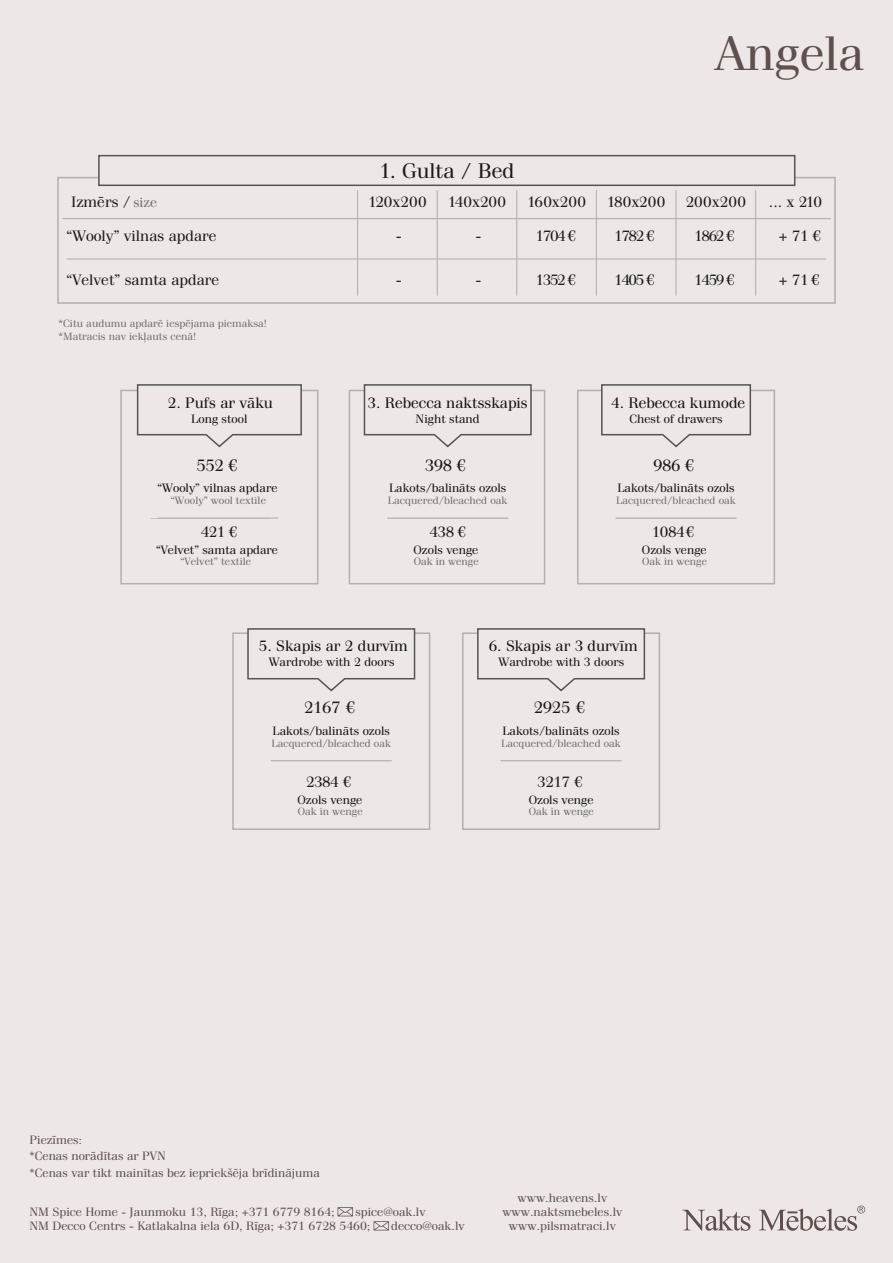
<style>
.page{position:relative;width:893px;height:1263px;background:#ede8e7}
.page>*{position:absolute;margin:0;border:0;box-sizing:border-box;transform-origin:0 0}
.t1{font:48px "Waldorf TL Pro";color:#60504d}
.t2{font:21px "Waldorf TL Pro";color:#1c1b1a}
.t3{font:16.5px "Waldorf TL Pro";letter-spacing:-.025em;color:#1c1b1a}
.t4{font:15px "Waldorf TL Pro";color:#1c1b1a}
.t5{font:15px "Waldorf TL Pro";color:#151311}
.t6{font:12px/16.2px "Waldorf TL Pro";color:#60504d;text-align:center}
.t7{font:12px "Waldorf TL Pro";color:#151311}
.t8{font:10.5px/13.4px "Waldorf TL Pro";color:#716f70}
.s1{font-size:13.5px;color:#716f70}
</style>
<div class="page">
<div style="left:57px;top:177px;width:779px;height:127px;border:2px solid #b5b2b1"></div>
<div style="left:98px;top:155px;width:697px;height:31px;background:#ede8e7;border:2px solid #535454"></div>
<hr style="left:63px;top:218px;width:768px;height:1px;background:#b5b2b1">
<hr style="left:755px;top:190px;width:1px;height:106px;background:#b5b2b1">
<hr style="left:675px;top:190px;width:2px;height:106px;background:#b5b2b1">
<hr style="left:437px;top:190px;width:1px;height:106px;background:#b5b2b1">
<hr style="left:357px;top:190px;width:1px;height:106px;background:#b5b2b1">
<hr style="left:596px;top:190px;width:1px;height:106px;background:#b5b2b1">
<hr style="left:516px;top:190px;width:1px;height:106px;background:#b5b2b1">
<div style="left:349px;top:390px;width:196px;height:194px;border:2px solid #b3b0af"></div>
<svg style="left:363px;top:384px;width:169px;height:64px"></svg>
<hr style="left:387px;top:517px;width:121px;height:2px;background:#b5b2b1">
<div style="left:232px;top:632px;width:198px;height:198px;border:2px solid #b3b0af"></div>
<svg style="left:247px;top:628px;width:169px;height:64px"></svg>
<hr style="left:271px;top:760px;width:121px;height:1px;background:#b5b2b1">
<div style="left:462px;top:632px;width:198px;height:198px;border:2px solid #b3b0af"></div>
<svg style="left:476px;top:628px;width:170px;height:64px"></svg>
<hr style="left:501px;top:760px;width:120px;height:1px;background:#b5b2b1">
<div style="left:577px;top:390px;width:198px;height:194px;border:2px solid #b3b0af"></div>
<svg style="left:600px;top:384px;width:152px;height:64px"></svg>
<hr style="left:616px;top:517px;width:120px;height:2px;background:#b5b2b1">
<div style="left:120px;top:390px;width:198px;height:194px;border:2px solid #b3b0af"></div>
<svg style="left:136px;top:384px;width:167px;height:64px"></svg>
<hr style="left:158px;top:517px;width:120px;height:2px;background:#b5b2b1">
<hr style="left:67px;top:258px;width:759px;height:2px;background:#b5b2b1">
<svg style="left:338px;top:1207px;width:15px;height:9px"></svg>
<svg style="left:374px;top:1221px;width:15px;height:9px"></svg>
<svg style="left:682px;top:1205px;width:183px;height:26px"></svg>
<p class="t4" style="left:71px;top:193px;width:87px">Izmērs / <span class="s1">size</span></p>
<p class="t4" style="left:67px;top:227px;width:151px">“Wooly” vilnas apdare</p>
<h1 class="t1" style="left:715px;top:26px;width:151px">Angela</h1>
<h2 class="t2" style="left:379px;top:158px;width:137px">1. Gulta / Bed</h2>
<p class="t4" style="left:368px;top:193px;width:60px">120x200</p>
<p class="t4" style="left:396px;top:227px;width:8px">-</p>
<p class="t4" style="left:448px;top:193px;width:60px">140x200</p>
<p class="t4" style="left:475px;top:227px;width:8px">-</p>
<p class="t4" style="left:527px;top:193px;width:60px">160x200</p>
<p class="t4" style="left:607px;top:193px;width:60px">180x200</p>
<p class="t4" style="left:686px;top:193px;width:62px">200x200</p>
<p class="t4" style="left:769px;top:193px;width:55px">... x 210</p>
<p class="t4" style="left:536px;top:227px;width:42px">1704 €</p>
<p class="t4" style="left:614px;top:227px;width:42px">1782 €</p>
<p class="t4" style="left:694px;top:227px;width:42px">1862 €</p>
<p class="t4" style="left:779px;top:227px;width:44px">+ 71 €</p>
<p class="t4" style="left:67px;top:271px;width:154px">“Velvet” samta apdare</p>
<p class="t4" style="left:396px;top:271px;width:8px">-</p>
<p class="t4" style="left:475px;top:271px;width:8px">-</p>
<p class="t4" style="left:536px;top:271px;width:42px">1352 €</p>
<p class="t4" style="left:614px;top:271px;width:42px">1405 €</p>
<p class="t4" style="left:694px;top:271px;width:42px">1459 €</p>
<p class="t4" style="left:779px;top:271px;width:42px">+ 71 €</p>
<p class="t8" style="left:59px;top:316px;width:210px">*Citu audumu apdarē iespējama piemaksa! *Matracis nav iekļauts cenā!</p>
<p class="t5" style="left:168px;top:394px;width:107px">2. Pufs ar vāku</p>
<p class="t7" style="left:191px;top:412px;width:58px">Long stool</p>
<p class="t5" style="left:368px;top:394px;width:162px">3. Rebecca naktsskapis</p>
<p class="t7" style="left:416px;top:412px;width:66px">Night stand</p>
<p class="t5" style="left:611px;top:394px;width:136px">4. Rebecca kumode</p>
<p class="t7" style="left:629px;top:412px;width:95px">Chest of drawers</p>
<h3 class="t3" style="left:197px;top:455px;width:42px">552 €</h3>
<p class="t8" style="left:171px;top:494px;width:97px">“Wooly” wool textile</p>
<p class="t7" style="left:158px;top:481px;width:121px">“Wooly” vilnas apdare</p>
<h3 class="t3" style="left:425px;top:455px;width:42px">398 €</h3>
<h3 class="t3" style="left:653px;top:455px;width:42px">986 €</h3>
<p class="t7" style="left:389px;top:481px;width:119px">Lakots/balināts ozols</p>
<p class="t7" style="left:617px;top:481px;width:119px">Lakots/balināts ozols</p>
<p class="t8" style="left:388px;top:494px;width:121px">Lacquered/bleached oak</p>
<p class="t8" style="left:616px;top:494px;width:121px">Lacquered/bleached oak</p>
<p class="t4" style="left:201px;top:523px;width:38px">421 €</p>
<p class="t8" style="left:180px;top:554px;width:72px">“Velvet” textile</p>
<p class="t7" style="left:156px;top:543px;width:124px">“Velvet” samta apdare</p>
<p class="t4" style="left:430px;top:523px;width:38px">438 €</p>
<p class="t7" style="left:414px;top:543px;width:66px">Ozols venge</p>
<p class="t8" style="left:414px;top:554px;width:67px">Oak in wenge</p>
<p class="t4" style="left:652px;top:523px;width:44px">1084€</p>
<p class="t7" style="left:642px;top:543px;width:66px">Ozols venge</p>
<p class="t8" style="left:642px;top:554px;width:67px">Oak in wenge</p>
<p class="t5" style="left:259px;top:637px;width:151px">5. Skapis ar 2 durvīm</p>
<p class="t7" style="left:269px;top:654px;width:127px">Wardrobe with 2 doors</p>
<p class="t5" style="left:489px;top:637px;width:151px">6. Skapis ar 3 durvīm</p>
<p class="t7" style="left:499px;top:654px;width:127px">Wardrobe with 3 doors</p>
<h3 class="t3" style="left:304px;top:698px;width:53px">2167 €</h3>
<p class="t8" style="left:271px;top:737px;width:121px">Lacquered/bleached oak</p>
<p class="t7" style="left:273px;top:724px;width:119px">Lakots/balināts ozols</p>
<h3 class="t3" style="left:534px;top:698px;width:53px">2925 €</h3>
<p class="t8" style="left:501px;top:737px;width:121px">Lacquered/bleached oak</p>
<p class="t7" style="left:502px;top:724px;width:119px">Lakots/balināts ozols</p>
<p class="t4" style="left:306px;top:773px;width:47px">2384 €</p>
<p class="t8" style="left:298px;top:804px;width:67px">Oak in wenge</p>
<p class="t7" style="left:298px;top:793px;width:66px">Ozols venge</p>
<p class="t4" style="left:537px;top:773px;width:47px">3217 €</p>
<p class="t8" style="left:529px;top:804px;width:67px">Oak in wenge</p>
<p class="t7" style="left:529px;top:793px;width:66px">Ozols venge</p>
<p class="t6" style="left:30px;top:1132px;width:292px;text-align:left">Piezīmes:<br>*Cenas norādītas ar PVN<br>*Cenas var tikt mainītas bez iepriekšēja brīdinājuma</p>
<p class="t6" style="left:30px;top:1204px;width:307px">NM Spice Home - Jaunmoku 13, Rīga; +371 6779 8164;</p>
<p class="t6" style="left:355px;top:1204px;width:72px">spice@oak.lv</p>
<p class="t6" style="left:502px;top:1190px;width:122px;line-height:14.4px">www.heavens.lv www.naktsmebeles.lv</p>
<p class="t6" style="left:30px;top:1218px;width:342px">NM Decco Centrs - Katlakalna iela 6D, Rīga; +371 6728 5460;</p>
<p class="t6" style="left:391px;top:1218px;width:75px">decco@oak.lv</p>
<p class="t6" style="left:509px;top:1218px;width:108px">www.pilsmatraci.lv</p>
</div>
